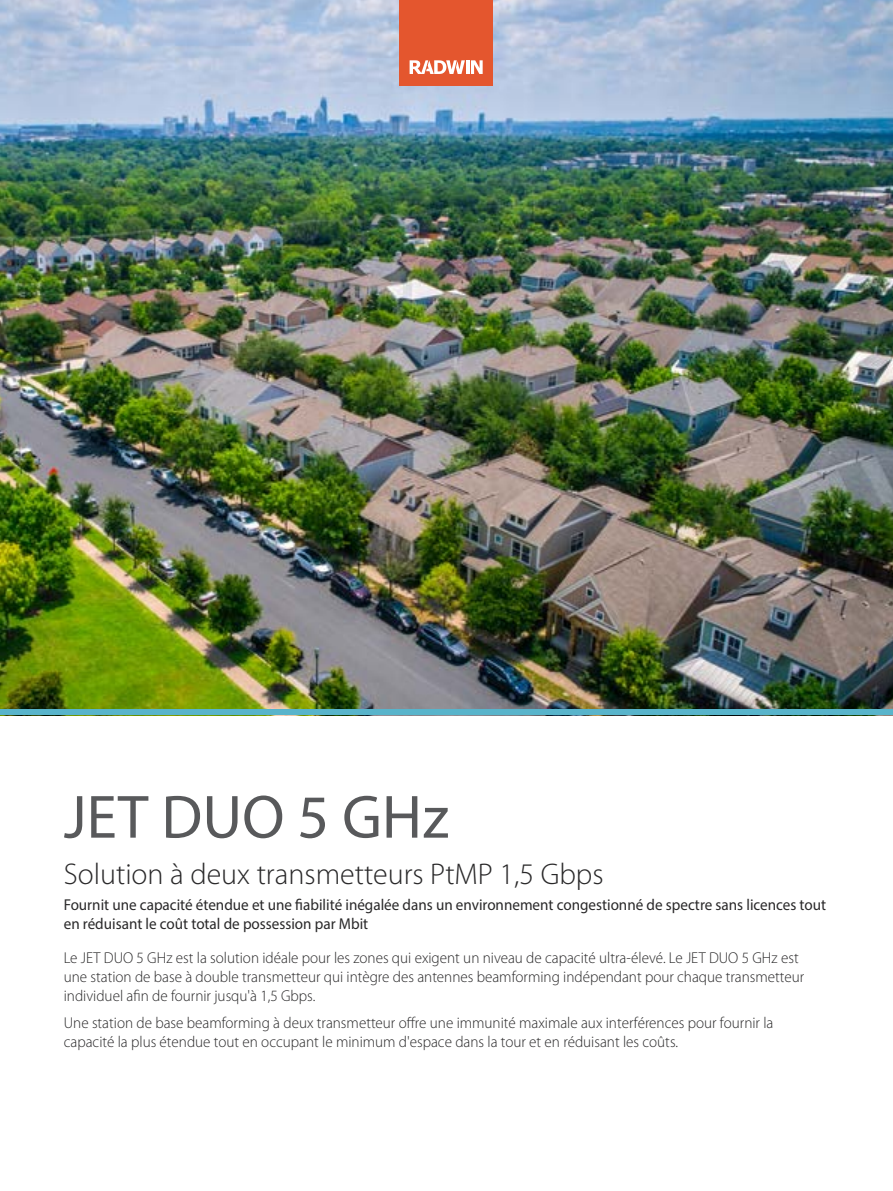
<style>
.page{position:relative;width:893px;height:1191px;background:#fff}
.page>*{position:absolute;margin:0;border:0;box-sizing:border-box;transform-origin:0 0}
.t1{font:61.5px "Myriad Pro";color:#58595b}
.t2{font:300 30px "Myriad Pro";color:#292829}
.t3{font:300 15.75px/18.9px "Myriad Pro";color:#292829;scale:.96 1}
.t4{font:15.75px/18.9px "Myriad Pro";color:#292829;scale:.96 1}
</style>
<div class="page">
<img style="left:0;top:0;width:893px;height:710px">
<div style="left:0;top:710px;width:893px;height:5px;background:#58b4cb"></div>
<div style="left:399px;top:0;width:94px;height:85px;background:#e4562e"></div>
<hr style="left:466px;top:60px;width:3px;height:14px;background:#fff">
<svg style="left:471px;top:60px;width:12px;height:14px"></svg>
<svg style="left:410px;top:60px;width:55px;height:14px"></svg>
<h1 class="t1" style="left:64px;top:779px;width:387px">JET DUO 5 GHz</h1>
<h2 class="t2" style="left:64px;top:856px;width:541px">Solution à deux transmetteurs PtMP 1,5 Gbps</h2>
<p class="t4" style="left:64px;top:894px;width:796px">Fournit une capacité étendue et une fiabilité inégalée dans un environnement congestionné de spectre sans licences tout en réduisant le coût total de possession par Mbit</p>
<p class="t3" style="left:64px;top:948px;width:773px">Le JET DUO 5 GHz est la solution idéale pour les zones qui exigent un niveau de capacité ultra-élevé. Le JET DUO 5 GHz est une station de base à double transmetteur qui intègre des antennes beamforming indépendant pour chaque transmetteur individuel afin de fournir jusqu'à 1,5 Gbps.</p>
<p class="t3" style="left:64px;top:1013px;width:741px">Une station de base beamforming à deux transmetteur offre une immunité maximale aux interférences pour fournir la capacité la plus étendue tout en occupant le minimum d'espace dans la tour et en réduisant les coûts.</p>
</div>
